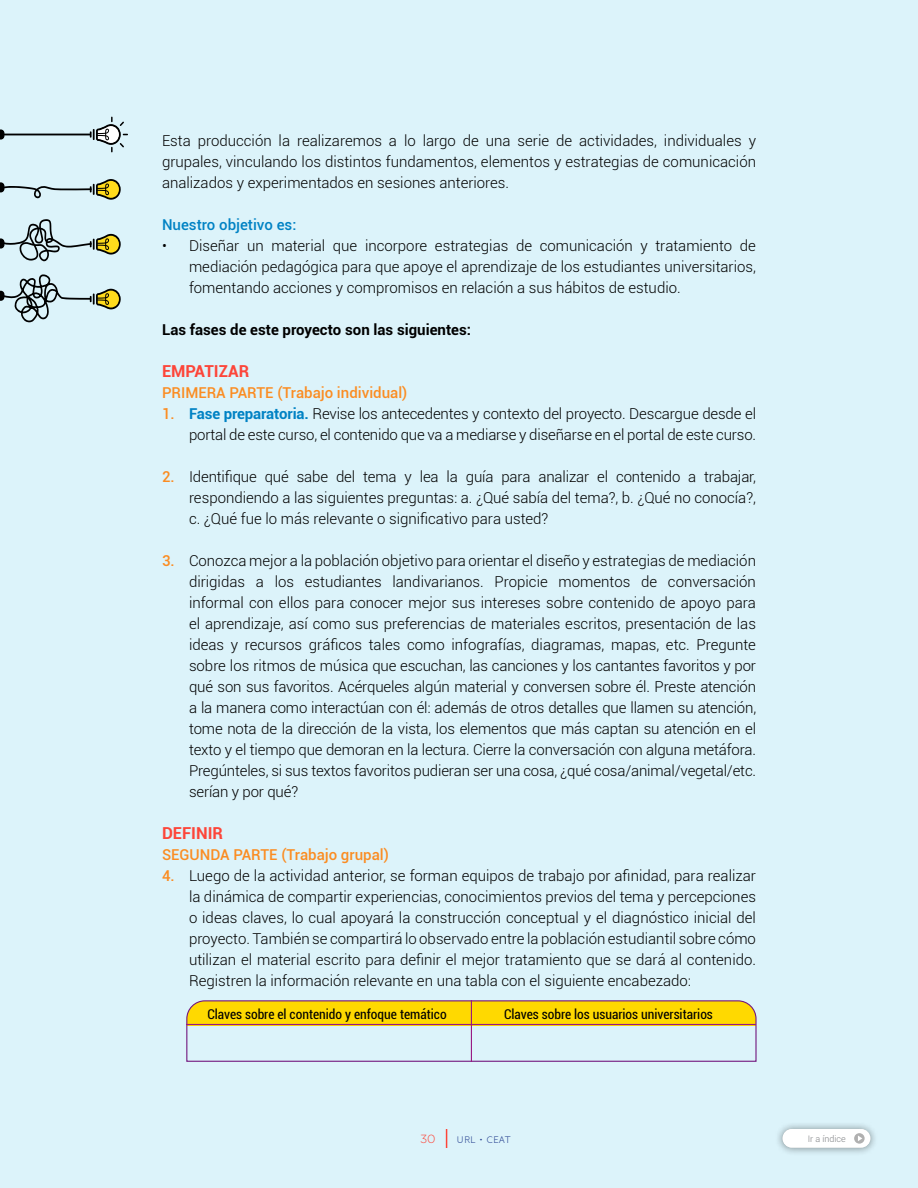
<style>
.page{position:relative;width:918px;height:1188px;background:#dcf3fa}
.page>*{position:absolute;margin:0;border:0;box-sizing:border-box;transform-origin:0 0}
.t1{font:700 16.5px "Roboto";color:#fd4539}
.t2{font:300 15px/21px "Roboto";color:#000;text-align:justify}
.t3{font:500 15px "Roboto";color:#fb8c21}
.t4{font:700 15px "Roboto";color:#000}
.t5{font:500 15px "Roboto";color:#0082c4}
.t6{font:condensed 13.5px "Roboto";color:#000}
.t7{font:300 11.85px "Gotham";color:#fd4539}
.t8{font:11.7px "Andis";color:#25408f}
.t9{font:300 9px "Roboto";color:#808285}
.s1{font-weight:500;color:#fb8c21}
.s2{font-weight:700;color:#0082c4}
</style>
<div class="page">
<svg style="left:186px;top:1000px;width:571px;height:62px"></svg>
<hr style="left:471px;top:1000px;width:1px;height:62px;background:#971883">
<hr style="left:186px;top:1024px;width:570px;height:1px;background:#971883">
<div style="left:775px;top:1121px;width:103px;height:35px;background:#000;opacity:.43"></div>
<img style="left:782px;top:1129px;width:88px;height:19px">
<div style="left:782px;top:1129px;width:88px;height:19px;background:#fff;border-radius:10px"></div>
<svg style="left:854px;top:1133px;width:11px;height:11px"></svg>
<svg style="left:0;top:117px;width:128px;height:35px"></svg>
<svg style="left:0;top:179px;width:121px;height:21px"></svg>
<svg style="left:0;top:219px;width:121px;height:42px"></svg>
<svg style="left:0;top:274px;width:121px;height:48px"></svg>
<svg style="left:446px;top:1129px;width:1px;height:19px"></svg>
<p class="t2" style="left:162px;top:130px;width:596px">Esta producción la realizaremos a lo largo de una serie de actividades, individuales y grupales, vinculando los distintos fundamentos, elementos y estrategias de comunicación analizados y experimentados en sesiones anteriores.</p>
<p class="t5" style="left:162px;top:214px;width:136px">Nuestro objetivo es:</p>
<p class="t2" style="left:189px;top:235px;width:569px;text-indent:-27px">• Diseñar un material que incorpore estrategias de comunicación y tratamiento de mediación pedagógica para que apoye el aprendizaje de los estudiantes universitarios, fomentando acciones y compromisos en relación a sus hábitos de estudio.</p>
<p class="t4" style="left:162px;top:319px;width:311px">Las fases de este proyecto son las siguientes:</p>
<p class="t1" style="left:162px;top:360px;width:89px">EMPATIZAR</p>
<p class="t3" style="left:162px;top:382px;width:247px">PRIMERA PARTE (Trabajo individual)</p>
<p class="t2" style="left:162px;top:403px;width:596px;text-align:right"><span class="s1">1.</span> <span class="s2">Fase preparatoria.</span> Revise los antecedentes y contexto del proyecto. Descargue desde el portal de este curso, el contenido que va a mediarse y diseñarse en el portal de este curso.</p>
<p class="t2" style="left:189px;top:466px;width:569px;text-indent:-27px"><span class="s1">2.</span> Identifique qué sabe del tema y lea la guía para analizar el contenido a trabajar, respondiendo a las siguientes preguntas: a. ¿Qué sabía del tema?, b. ¿Qué no conocía?, c. ¿Qué fue lo más relevante o significativo para usted?</p>
<p class="t2" style="left:189px;top:550px;width:569px;text-indent:-27px"><span class="s1">3.</span> Conozca mejor a la población objetivo para orientar el diseño y estrategias de mediación dirigidas a los estudiantes landivarianos. Propicie momentos de conversación informal con ellos para conocer mejor sus intereses sobre contenido de apoyo para el aprendizaje, así como sus preferencias de materiales escritos, presentación de las ideas y recursos gráficos tales como infografías, diagramas, mapas, etc. Pregunte sobre los ritmos de música que escuchan, las canciones y los cantantes favoritos y por qué son sus favoritos. Acérqueles algún material y conversen sobre él. Preste atención a la manera como interactúan con él: además de otros detalles que llamen su atención, tome nota de la dirección de la vista, los elementos que más captan su atención en el texto y el tiempo que demoran en la lectura. Cierre la conversación con alguna metáfora.<br>Pregúnteles, si sus textos favoritos pudieran ser una cosa, ¿qué cosa/animal/vegetal/etc. serían y por qué?</p>
<p class="t1" style="left:162px;top:822px;width:63px">DEFINIR</p>
<p class="t3" style="left:162px;top:844px;width:228px">SEGUNDA PARTE (Trabajo grupal)</p>
<p class="t2" style="left:189px;top:865px;width:569px;text-indent:-27px"><span class="s1">4.</span> Luego de la actividad anterior, se forman equipos de trabajo por afinidad, para realizar la dinámica de compartir experiencias, conocimientos previos del tema y percepciones o ideas claves, lo cual apoyará la construcción conceptual y el diagnóstico inicial del proyecto. También se compartirá lo observado entre la población estudiantil sobre cómo utilizan el material escrito para definir el mejor tratamiento que se dará al contenido.<br>Registren la información relevante en una tabla con el siguiente encabezado:</p>
<p class="t6" style="left:207px;top:1005px;width:241px">Claves sobre el contenido y enfoque temático</p>
<p class="t6" style="left:504px;top:1005px;width:210px">Claves sobre los usuarios universitarios</p>
<p class="t7" style="left:420px;top:1132px;width:17px">30</p>
<p class="t8" style="left:457px;top:1132px;width:56px">URL • CEAT</p>
<p class="t9" style="left:808px;top:1132px;width:40px">Ir a índice</p>
</div>
